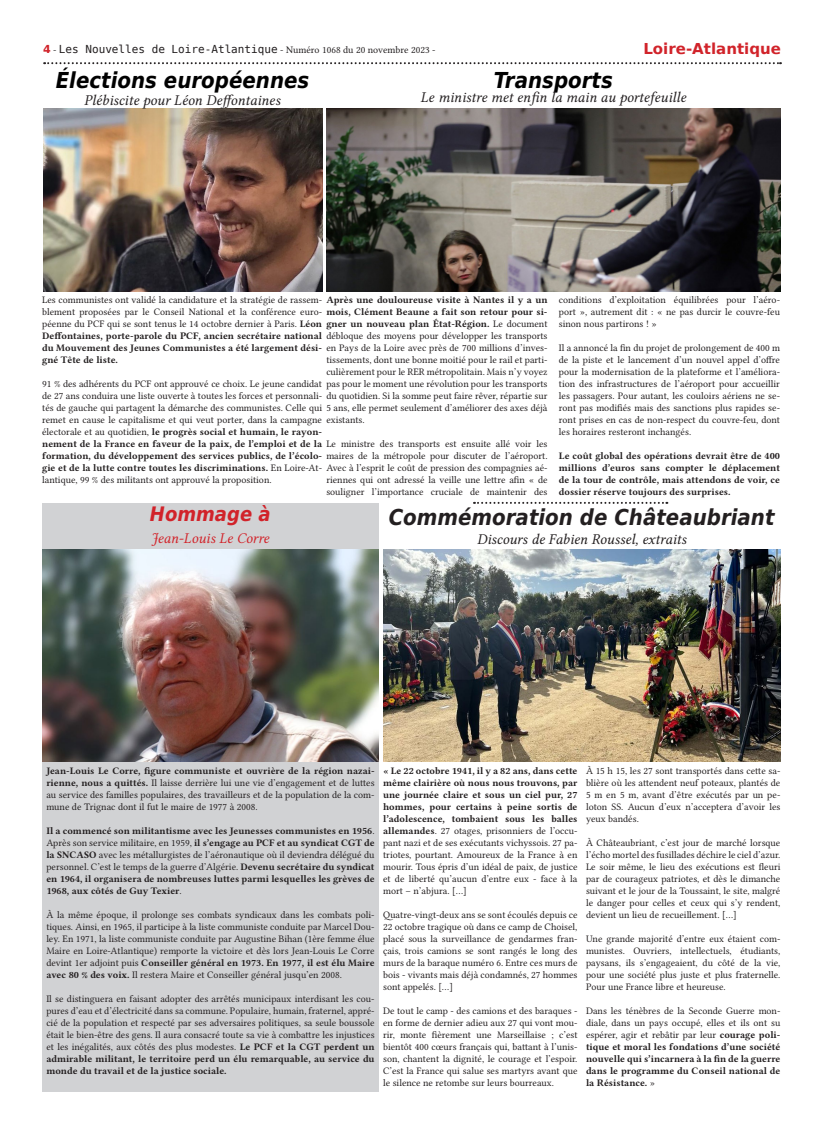
<style>
.page{position:relative;width:823px;height:1134px;background:#fff}
.page>*{position:absolute;margin:0;border:0;box-sizing:border-box;transform-origin:0 0}
.t1{font:italic 700 22px "DejaVu Sans Condensed";color:#000}
.t2{font:italic 700 22px "DejaVu Sans Condensed";color:#231f20}
.t3{font:italic 700 20px "DejaVu Sans Condensed";color:#d1232a}
.t4{font:15px "Lin Libertine OI";color:#231f20}
.t5{font:15px "Lin Libertine OI";color:#d1232a}
.t6{font:700 15px "DejaVu Sans";color:#d1232a}
.t7{font:11px "DejaVu Sans Mono";color:#231f20}
.t8{font:10px/12px "Lin Libertine O";color:#231f20;text-align:justify}
.t9{font:10px/12px "Lin Libertine OB";color:#231f20;text-align:justify}
.s1{font-family:"DejaVu Sans";font-weight:700;color:#d1232a}
.s2{font-family:"Lin Libertine O";font-size:10px}
.s3{font-family:"Lin Libertine OB"}
.s4{font-family:"Lin Libertine O"}
</style>
<div class="page">
<img style="left:326px;top:109px;width:453px;height:182px">
<div style="left:42px;top:503px;width:336px;height:588px;background:#d1d2d4"></div>
<img style="left:43px;top:109px;width:279px;height:182px">
<svg style="left:473px;top:502px;width:194px;height:2px"></svg>
<img style="left:383px;top:549px;width:396px;height:212px">
<svg style="left:44px;top:62px;width:736px;height:2px"></svg>
<img style="left:42px;top:549px;width:336px;height:212px">
<p class="t7" style="left:43px;top:42px;width:394px"><span class="s1">4</span> <span class="s2">-</span> Les Nouvelles de Loire-Atlantique <span class="s2">- Numéro 1068 du 20 novembre 2023 -</span></p>
<h3 class="t6" style="left:643px;top:36px;width:139px">Loire-Atlantique</h3>
<h1 class="t1" style="left:56px;top:63px;width:255px">Élections européennes</h1>
<h3 class="t4" style="left:84px;top:92px;width:197px">Plébiscite pour Léon Deffontaines</h3>
<h1 class="t1" style="left:493px;top:63px;width:120px">Transports</h1>
<h3 class="t4" style="left:420px;top:89px;width:267px">Le ministre met enfin la main au portefeuille</h3>
<p class="t8" style="left:42px;top:293px;width:506px">Les communistes ont validé la candidature et la stratégie de rassem- <span class="s3">Après une douloureuse visite à Nantes il y a un </span>blement proposées par le Conseil National et la conférence euro- <span class="s3">mois, Clément Beaune a fait son retour pour si&shy;</span>péenne du PCF qui se sont tenus le 14 octobre dernier à Paris. <span class="s3">Léon gner un nouveau plan État-Région.</span> Le document</p>
<p class="t9" style="left:42px;top:330px;width:506px">Deffontaines, porte-parole du PCF, ancien secrétaire national <span class="s4">débloque des moyens pour développer les transports </span>du Mouvement des Jeunes Communistes a été largement dési- <span class="s4">en Pays de la Loire avec près de 700 millions d’inves&shy;</span>gné Tête de liste.</p>
<p class="t8" style="left:42px;top:377px;width:506px">91 % des adhérents du PCF ont approuvé ce choix. Le jeune candidat pas pour le moment une révolution pour les transports de 27 ans conduira une liste ouverte à toutes les forces et personnali- du quotidien. Si la somme peut faire rêver, répartie sur tés de gauche qui partagent la démarche des communistes. Celle qui 5 ans, elle permet seulement d’améliorer des axes déjà remet en cause le capitalisme et qui veut porter, dans la campagne existants.</p>
<p class="t9" style="left:42px;top:426px;width:506px;text-align:left"><span class="s4">électorale et au quotidien,</span> le progrès social et humain, le rayon-<br>nement de la France en faveur de la paix, de l’emploi et de la <span class="s4">Le ministre des transports est ensuite allé voir les </span>formation, du développement des services publics, de l’écolo- <span class="s4">maires de la métropole pour discuter de l’aéroport.</span></p>
<p class="t8" style="left:42px;top:461px;width:506px"><span class="s3">gie et de la lutte contre toutes les discriminations.</span> En Loire-At- Avec à l’esprit le coût de pression des compagnies aé&shy;lantique, 99 % des militants ont approuvé la proposition.</p>
<p class="t8" style="left:326px;top:353px;width:222px">tissements, dont une bonne moitié pour le rail et parti&shy;culièrement pour le RER métropolitain. Mais n’y voyez</p>
<p class="t8" style="left:326px;top:473px;width:222px">riennes qui ont adressé la veille une lettre afin « de souligner l’importance cruciale de maintenir des</p>
<p class="t8" style="left:558px;top:293px;width:222px">conditions d’exploitation équilibrées pour l’aéro&shy;port », autrement dit : « ne pas durcir le couvre-feu sinon nous partirons ! »</p>
<p class="t8" style="left:558px;top:341px;width:222px">Il a annoncé la fin du projet de prolongement de 400 m de la piste et le lancement d’un nouvel appel d’offre pour la modernisation de la plateforme et l’améliora&shy;tion des infrastructures de l’aéroport pour accueillir les passagers. Pour autant, les couloirs aériens ne se&shy;ront pas modifiés mais des sanctions plus rapides se&shy;ront prises en cas de non-respect du couvre-feu, dont les horaires resteront inchangés.</p>
<p class="t9" style="left:558px;top:450px;width:222px">Le coût global des opérations devrait être de 400 millions d’euros sans compter le déplacement de la tour de contrôle, mais attendons de voir, ce dossier réserve toujours des surprises.</p>
<h2 class="t3" style="left:150px;top:499px;width:122px">Hommage à</h2>
<h1 class="t2" style="left:388px;top:501px;width:387px">Commémoration de Châteaubriant</h1>
<h3 class="t5" style="left:151px;top:529px;width:119px">Jean-Louis Le Corre</h3>
<h3 class="t4" style="left:477px;top:530px;width:211px">Discours de Fabien Roussel, extraits</h3>
<p class="t9" style="left:46px;top:765px;width:329px">Jean-Louis Le Corre, figure communiste et ouvrière de la région nazai-</p>
<p class="t8" style="left:46px;top:776px;width:329px"><span class="s3">rienne, nous a quittés.</span> Il laisse derrière lui une vie d’engagement et de luttes au service des familles populaires, des travailleurs et de la population de la com&shy;mune de Trignac dont il fut le maire de 1977 à 2008.</p>
<p class="t9" style="left:46px;top:825px;width:329px">Il a commencé son militantisme avec les Jeunesses communistes en 1956<span class="s4">.</span></p>
<p class="t8" style="left:46px;top:836px;width:329px">Après son service militaire, en 1959, <span class="s3">il s’engage au PCF et au syndicat CGT de la SNCASO</span> avec les métallurgistes de l’aéronautique où il deviendra délégué du personnel. C’est le temps de la guerre d’Algérie. <span class="s3">Devenu secrétaire du syndicat</span></p>
<p class="t9" style="left:46px;top:873px;width:329px">en 1964, il organisera de nombreuses luttes parmi lesquelles les grèves de<br>1968, aux côtés de Guy Texier<span class="s4">.</span></p>
<p class="t8" style="left:46px;top:908px;width:329px">À la même époque, il prolonge ses combats syndicaux dans les combats poli&shy;tiques. Ainsi, en 1965, il participe à la liste communiste conduite par Marcel Dou&shy;ley. En 1971, la liste communiste conduite par Augustine Bihan (1ère femme élue Maire en Loire-Atlantique) remporte la victoire et dès lors Jean-Louis Le Corre</p>
<p class="t9" style="left:46px;top:957px;width:329px"><span class="s4">devint 1er adjoint puis</span> Conseiller général en 1973. En 1977, il est élu Maire</p>
<p class="t8" style="left:46px;top:968px;width:297px"><span class="s3">avec 80 % des voix.</span> Il restera Maire et Conseiller général jusqu’en 2008.</p>
<p class="t8" style="left:46px;top:992px;width:329px">Il se distinguera en faisant adopter des arrêtés municipaux interdisant les cou&shy;pures d’eau et d’électricité dans sa commune. Populaire, humain, fraternel, appré&shy;cié de la population et respecté par ses adversaires politiques, sa seule boussole était le bien-être des gens. Il aura consacré toute sa vie à combattre les injustices et les inégalités, aux côtés des plus modestes. <span class="s3">Le PCF et la CGT perdent un</span></p>
<p class="t9" style="left:46px;top:1053px;width:329px">admirable militant, le territoire perd un élu remarquable, au service du monde du travail et de la justice sociale.</p>
<p class="t9" style="left:383px;top:765px;width:196px">« Le 22 octobre 1941, il y a 82 ans, dans cette même clairière où nous nous trouvons, par une journée claire et sous un ciel pur, 27 hommes, pour certains à peine sortis de l’adolescence, tombaient sous les balles</p>
<p class="t8" style="left:383px;top:824px;width:196px"><span class="s3">allemandes</span>. 27 otages, prisonniers de l’occu&shy;pant nazi et de ses exécutants vichyssois. 27 pa&shy;triotes, pourtant. Amoureux de la France à en mourir. Tous épris d’un idéal de paix, de justice et de liberté qu’aucun d’entre eux - face à la mort – n’abjura. [...]</p>
<p class="t8" style="left:383px;top:908px;width:196px">Quatre-vingt-deux ans se sont écoulés depuis ce 22 octobre tragique où dans ce camp de Choisel, placé sous la surveillance de gendarmes fran&shy;çais, trois camions se sont rangés le long des murs de la baraque numéro 6. Entre ces murs de bois - vivants mais déjà condamnés, 27 hommes sont appelés. […]</p>
<p class="t8" style="left:383px;top:1004px;width:196px">De tout le camp - des camions et des baraques - en forme de dernier adieu aux 27 qui vont mou&shy;rir, monte fièrement une Marseillaise ; c’est bientôt 400 cœurs français qui, battant à l’unis&shy;son, chantent la dignité, le courage et l’espoir.<br>C’est la France qui salue ses martyrs avant que le silence ne retombe sur leurs bourreaux.</p>
<p class="t8" style="left:585px;top:764px;width:196px">À 15 h 15, les 27 sont transportés dans cette sa&shy;blière où les attendent neuf poteaux, plantés de 5 m en 5 m, avant d’être exécutés par un pe&shy;loton SS. Aucun d’eux n’acceptera d’avoir les yeux bandés.</p>
<p class="t8" style="left:585px;top:836px;width:196px">À Châteaubriant, c’est jour de marché lorsque l’écho mortel des fusillades déchire le ciel d’azur.<br>Le soir même, le lieu des exécutions est fleuri par de courageux patriotes, et dès le dimanche suivant et le jour de la Toussaint, le site, malgré le danger pour celles et ceux qui s’y rendent, devient un lieu de recueillement. [...]</p>
<p class="t8" style="left:585px;top:932px;width:196px">Une grande majorité d’entre eux étaient com&shy;munistes. Ouvriers, intellectuels, étudiants, paysans, ils s’engageaient, du côté de la vie, pour une société plus juste et plus fraternelle.<br>Pour une France libre et heureuse.</p>
<p class="t8" style="left:585px;top:1004px;width:196px">Dans les ténèbres de la Seconde Guerre mon&shy;diale, dans un pays occupé, elles et ils ont su espérer, agir et rebâtir par leur <span class="s3">courage poli-</span></p>
<p class="t9" style="left:585px;top:1041px;width:196px">tique et moral les fondations d’une société nouvelle qui s’incarnera à la fin de la guerre dans le programme du Conseil national de la Résistance. <span class="s4">»</span></p>
</div>
